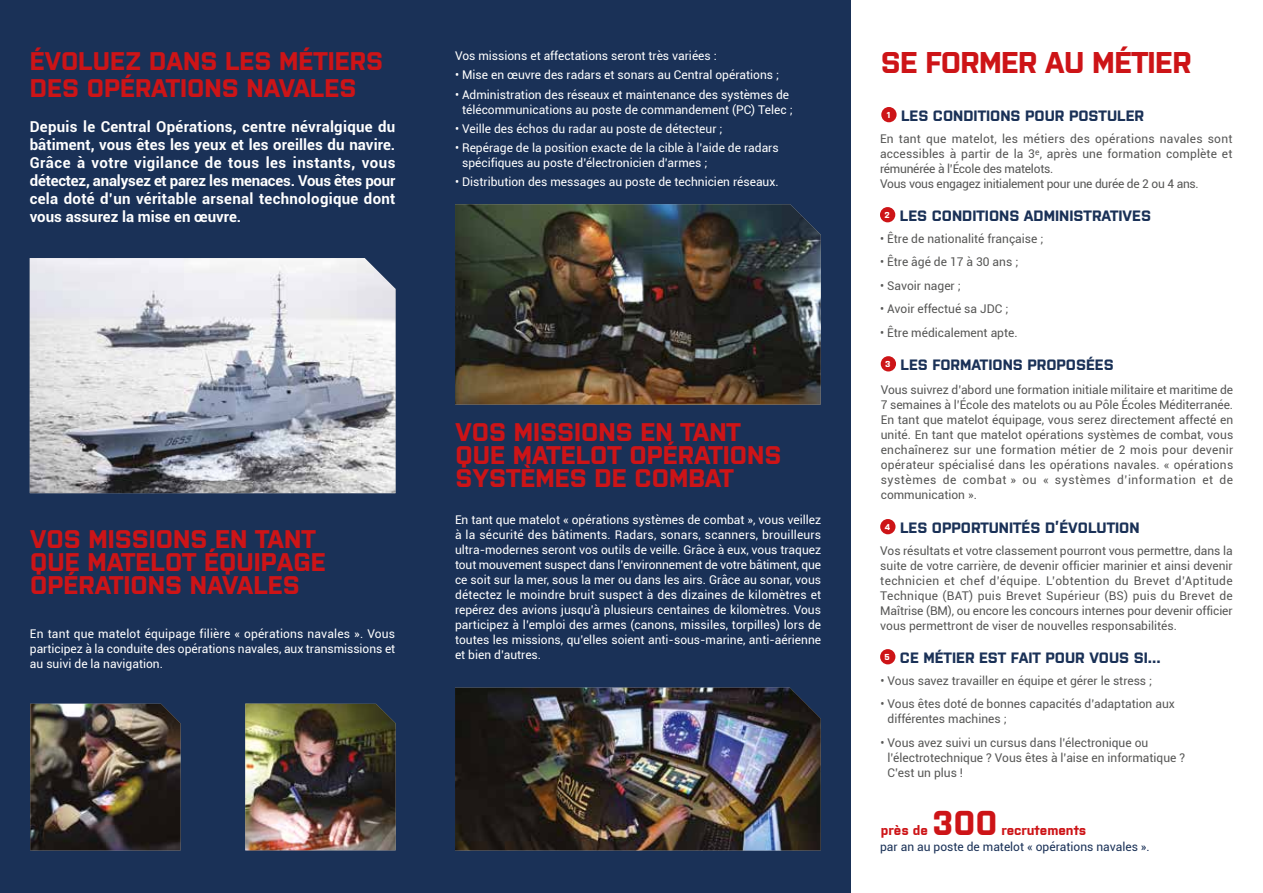
<style>
.page{position:relative;width:1263px;height:893px;background:#fff}
.page>*{position:absolute;margin:0;border:0;box-sizing:border-box;transform-origin:0 0}
.t1{font:700 34.5px "Purista";color:#cd1417}
.t2{font:700 30px "Purista";letter-spacing:-.02em;color:#cd1417}
.t3{font:700 25.5px/23.2px "Purista";color:#cd1417}
.t4{font:700 15px/18px "Roboto";letter-spacing:.02em;color:#fff;text-align:justify}
.t5{font:700 15px "Purista";color:#1a3157}
.t6{font:700 13.5px "Purista";color:#cd1417}
.t7{font:12px/15px "Roboto";color:#575756}
.t8{font:12px/15px "Roboto";color:#fff;text-align:justify}
.t9{font:12px "Roboto";color:#1a3157}
</style>
<div class="page">
<div style="left:880px;top:649px;width:15px;height:15px;background:#cd1417;border-radius:50%"></div>
<div style="left:880px;top:519px;width:15px;height:15px;background:#cd1417;border-radius:50%"></div>
<div style="left:881px;top:356px;width:15px;height:15px;background:#cd1417;border-radius:50%"></div>
<div style="left:880px;top:207px;width:15px;height:15px;background:#cd1417;border-radius:50%"></div>
<div style="left:881px;top:107px;width:15px;height:15px;background:#cd1417;border-radius:50%"></div>
<div style="left:0;top:0;width:850px;height:893px;background:#1a3157"></div>
<img style="left:455px;top:688px;width:366px;height:162px">
<img style="left:455px;top:204px;width:366px;height:201px">
<img style="left:245px;top:704px;width:151px;height:146px">
<img style="left:30px;top:704px;width:151px;height:146px">
<img style="left:30px;top:258px;width:365px;height:235px">
<h3 class="t3" style="left:30px;top:47px;width:355px;line-height:27px">ÉVOLUEZ DANS LES MÉTIERS<br>DES OPÉRATIONS NAVALES</h3>
<p class="t4" style="left:30px;top:117px;width:367px">Depuis le Central Opérations, centre névralgique du bâtiment, vous êtes les yeux et les oreilles du navire.<br>Grâce à votre vigilance de tous les instants, vous détectez, analysez et parez les menaces. Vous êtes pour cela doté d’un véritable arsenal technologique dont vous assurez la mise en œuvre.</p>
<h3 class="t3" style="left:30px;top:527px;width:297px">VOS MISSIONS EN TANT<br>QUE MATELOT ÉQUIPAGE<br>OPÉRATIONS NAVALES</h3>
<p class="t8" style="left:30px;top:626px;width:367px">En tant que matelot équipage filière « opérations navales ». Vous participez à la conduite des opérations navales, aux transmissions et au suivi de la navigation.</p>
<p class="t8" style="left:455px;top:48px;width:263px">Vos missions et affectations seront très variées :</p>
<p class="t8" style="left:455px;top:67px;width:326px">• Mise en œuvre des radars et sonars au Central opérations ;</p>
<p class="t8" style="left:455px;top:86px;width:339px;text-align:center">• Administration des réseaux et maintenance des systèmes de télécommunications au poste de commandement (PC) Telec ;</p>
<p class="t8" style="left:455px;top:121px;width:269px">• Veille des échos du radar au poste de détecteur ;</p>
<p class="t8" style="left:462px;top:140px;width:318px;text-indent:-7px">• Repérage de la position exacte de la cible à l’aide de radars spécifiques au poste d’électronicien d’armes ;</p>
<p class="t8" style="left:455px;top:174px;width:325px">• Distribution des messages au poste de technicien réseaux.</p>
<h3 class="t3" style="left:455px;top:420px;width:328px">VOS MISSIONS EN TANT<br>QUE MATELOT OPÉRATIONS<br>SYSTÈMES DE COMBAT</h3>
<p class="t8" style="left:455px;top:512px;width:368px">En tant que matelot « opérations systèmes de combat », vous veillez à la sécurité des bâtiments. Radars, sonars, scanners, brouilleurs ultra-modernes seront vos outils de veille. Grâce à eux, vous traquez tout mouvement suspect dans l’environnement de votre bâtiment, que ce soit sur la mer, sous la mer ou dans les airs. Grâce au sonar, vous détectez le moindre bruit suspect à des dizaines de kilomètres et repérez des avions jusqu’à plusieurs centaines de kilomètres. Vous participez à l’emploi des armes (canons, missiles, torpilles) lors de toutes les missions, qu’elles soient anti-sous-marine, anti-aérienne et bien d’autres.</p>
<h2 class="t2" style="left:881px;top:46px;width:312px">SE FORMER AU MÉTIER</h2>
<p class="t5" style="left:887px;top:107px;width:259px"><sup>1</sup> LES CONDITIONS POUR POSTULER</p>
<p class="t7" style="left:880px;top:130px;width:354px">En tant que matelot, les métiers des opérations navales sont accessibles à partir de la 3<sup>e</sup>, après une formation complète et rémunérée à l’École des matelots.<br>Vous vous engagez initialement pour une durée de 2 ou 4 ans.</p>
<p class="t5" style="left:884px;top:207px;width:268px"><sup>2</sup> LES CONDITIONS ADMINISTRATIVES</p>
<p class="t7" style="left:880px;top:230px;width:165px">• Être de nationalité française ;</p>
<p class="t7" style="left:880px;top:254px;width:140px">• Être âgé de 17 à 30 ans ;</p>
<p class="t7" style="left:880px;top:277px;width:82px">• Savoir nager ;</p>
<p class="t7" style="left:880px;top:301px;width:130px">• Avoir effectué sa JDC ;</p>
<p class="t7" style="left:880px;top:324px;width:139px">• Être médicalement apte.</p>
<p class="t5" style="left:885px;top:356px;width:230px"><sup>3</sup> LES FORMATIONS PROPOSÉES</p>
<p class="t7" style="left:881px;top:382px;width:354px;text-align:justify">Vous suivrez d’abord une formation initiale militaire et maritime de 7 semaines à l’École des matelots ou au Pôle Écoles Méditerranée.<br>En tant que matelot équipage, vous serez directement affecté en unité. En tant que matelot opérations systèmes de combat, vous enchaînerez sur une formation métier de 2 mois pour devenir opérateur spécialisé dans les opérations navales. « opérations systèmes de combat » ou « systèmes d’information et de communication ».</p>
<p class="t5" style="left:885px;top:519px;width:256px"><sup>4</sup> LES OPPORTUNITÉS D’ÉVOLUTION</p>
<p class="t7" style="left:880px;top:542px;width:354px;text-align:justify">Vos résultats et votre classement pourront vous permettre, dans la suite de votre carrière, de devenir officier marinier et ainsi devenir technicien et chef d’équipe. L’obtention du Brevet d’Aptitude Technique (BAT) puis Brevet Supérieur (BS) puis du Brevet de Maîtrise (BM), ou encore les concours internes pour devenir officier vous permettront de viser de nouvelles responsabilités.</p>
<p class="t5" style="left:885px;top:649px;width:278px"><sup>5</sup> CE MÉTIER EST FAIT POUR VOUS SI...</p>
<p class="t7" style="left:880px;top:672px;width:273px">• Vous savez travailler en équipe et gérer le stress ;</p>
<p class="t7" style="left:887px;top:696px;width:289px;text-indent:-7px">• Vous êtes doté de bonnes capacités d’adaptation aux différentes machines ;</p>
<p class="t7" style="left:887px;top:734px;width:299px;text-indent:-7px">• Vous avez suivi un cursus dans l’électronique ou l’électrotechnique ? Vous êtes à l’aise en informatique ?<br>C’est un plus !</p>
<h1 class="t1" style="left:932px;top:803px;width:67px">300</h1>
<p class="t6" style="left:881px;top:822px;width:49px">près de</p>
<p class="t6" style="left:1001px;top:822px;width:86px">recrutements</p>
<p class="t9" style="left:880px;top:838px;width:271px">par an au poste de matelot « opérations navales ».</p>
</div>
